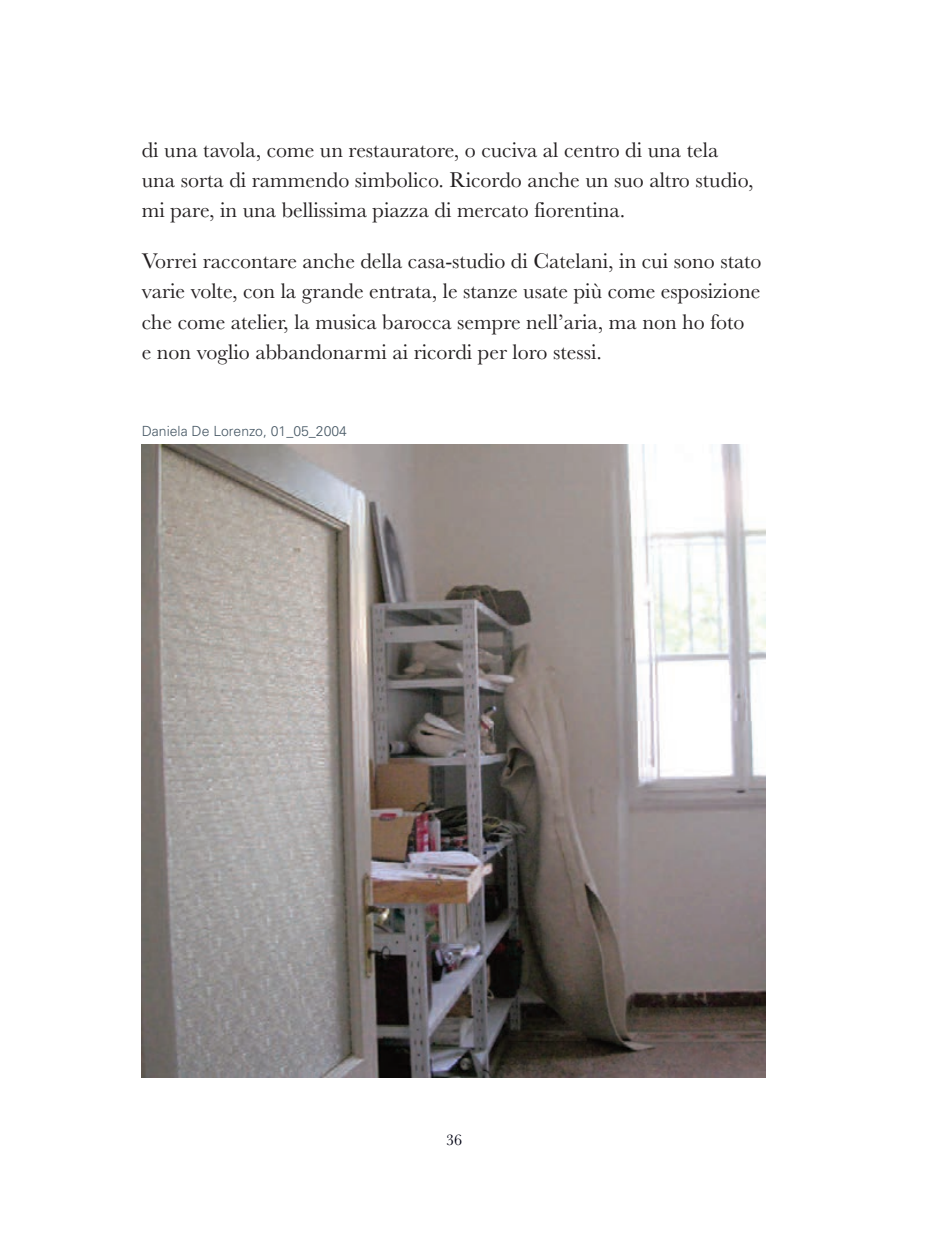
<style>
.page{position:relative;width:936px;height:1248px;background:#fff}
.page>*{position:absolute;margin:0;border:0;box-sizing:border-box;transform-origin:0 0}
.t1{font:22px/30.4px "Baskerville";color:#231f20}
.t2{font:16px "Baskerville";color:#000212}
.t3{font:300 14px "Univers";color:#475865}
</style>
<div class="page">
<img style="left:142px;top:444px;width:623px;height:633px">
<p class="t1" style="left:142px;top:134px;width:613px">di una tavola, come un restauratore, o cuciva al centro di una tela una sorta di rammendo simbolico. Ricordo anche un suo altro studio, mi pare, in una bellissima piazza di mercato fiorentina.</p>
<p class="t1" style="left:142px;top:245px;width:621px">Vorrei raccontare anche della casa-studio di Catelani, in cui sono stato varie volte, con la grande entrata, le stanze usate più come esposizione che come atelier, la musica barocca sempre nell’aria, ma non ho foto<br>e non voglio abbandonarmi ai ricordi per loro stessi.</p>
<p class="t3" style="left:142px;top:425px;width:207px">Daniela De Lorenzo, 01_05_2004</p>
<p class="t2" style="left:446px;top:1130px;width:17px">36</p>
</div>
